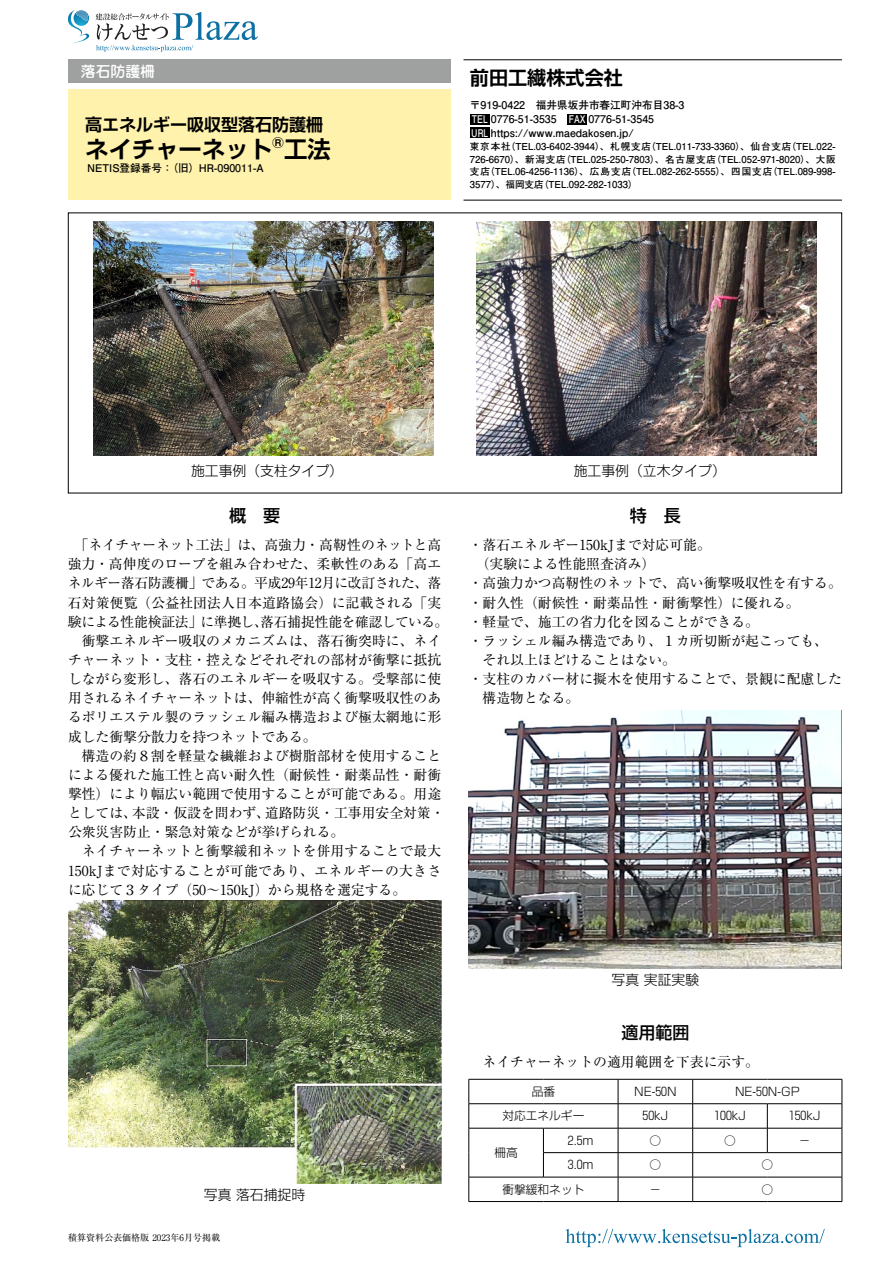
<style>
.page{position:relative;width:893px;height:1263px;background:#fff}
.page>*{position:absolute;margin:0;border:0;box-sizing:border-box;transform-origin:0 0}
.t1{font:700 23.4px "Shin Go Pr 6 De";color:#000}
.t2{font:700 19.2px "Shin Go Pr 6 De";color:#000}
.t3{font:700 16.95px "Shin Go Pr 6 De";color:#000}
.t4{font:500 16.95px "Shin Go Pr 6";color:#000}
.t5{font:500 14.85px "Jun 34 Pro";color:#fff}
.t6{font:13.8px "Ryumin Pr 6";color:#000}
.t7{font:300 13.8px "Shin Go Pr 6";color:#000}
.t8{font:13.8px "Ryumin Pr 6";letter-spacing:-.025em;color:#000}
.t9{font:13.8px "Ryumin Pr 6";letter-spacing:-.03em;color:#000}
.t10{font:13.8px "Ryumin Pr 6";letter-spacing:.02em;color:#000}
.t11{font:13.8px "Ryumin Pr 6";letter-spacing:-.02em;color:#000}
.t12{font:300 11.7px "Shin Go Pr 6";color:#000}
.t13{font:700 10.65px/13.8px "Futo Go B101 Pr 6";color:#000}
.t14{font:700 9.6px/12.8px "Futo Go B101 Pr 6";color:#000;text-align:justify}
.t15{font:9px "Ryumin Pr 6";color:#000}
.s1{color:#fff}
</style>
<div class="page">
<img style="left:94px;top:221px;width:340px;height:234px">
<img style="left:476px;top:221px;width:340px;height:234px">
<hr style="left:469px;top:1079px;width:74px;height:1px;background:#000">
<hr style="left:543px;top:1079px;width:75px;height:1px;background:#000">
<hr style="left:618px;top:1079px;width:75px;height:1px;background:#000">
<hr style="left:693px;top:1079px;width:74px;height:1px;background:#000">
<hr style="left:767px;top:1079px;width:75px;height:1px;background:#000">
<hr style="left:469px;top:1103px;width:74px;height:1px;background:#000">
<hr style="left:543px;top:1103px;width:75px;height:1px;background:#000">
<hr style="left:618px;top:1103px;width:75px;height:1px;background:#000">
<hr style="left:693px;top:1103px;width:74px;height:1px;background:#000">
<hr style="left:767px;top:1103px;width:75px;height:1px;background:#000">
<hr style="left:469px;top:1128px;width:74px;height:1px;background:#000">
<hr style="left:543px;top:1128px;width:75px;height:1px;background:#000">
<hr style="left:618px;top:1128px;width:75px;height:1px;background:#000">
<hr style="left:693px;top:1128px;width:74px;height:1px;background:#000">
<hr style="left:767px;top:1128px;width:75px;height:1px;background:#000">
<svg style="left:767px;top:1104px;width:1px;height:48px"></svg>
<hr style="left:543px;top:1152px;width:75px;height:1px;background:#000">
<svg style="left:543px;top:1128px;width:1px;height:49px"></svg>
<hr style="left:618px;top:1152px;width:75px;height:1px;background:#000">
<hr style="left:693px;top:1152px;width:74px;height:1px;background:#000">
<hr style="left:767px;top:1152px;width:75px;height:1px;background:#000">
<hr style="left:469px;top:1177px;width:74px;height:1px;background:#000">
<svg style="left:469px;top:1079px;width:1px;height:122px"></svg>
<hr style="left:543px;top:1177px;width:75px;height:1px;background:#000">
<hr style="left:618px;top:1177px;width:75px;height:1px;background:#000">
<svg style="left:618px;top:1079px;width:1px;height:122px"></svg>
<hr style="left:693px;top:1177px;width:74px;height:1px;background:#000">
<svg style="left:692px;top:1079px;width:1px;height:122px"></svg>
<hr style="left:767px;top:1177px;width:75px;height:1px;background:#000">
<svg style="left:842px;top:1079px;width:1px;height:122px"></svg>
<hr style="left:469px;top:1201px;width:74px;height:1px;background:#000">
<hr style="left:543px;top:1201px;width:75px;height:1px;background:#000">
<hr style="left:618px;top:1201px;width:75px;height:1px;background:#000">
<hr style="left:693px;top:1201px;width:74px;height:1px;background:#000">
<hr style="left:767px;top:1201px;width:75px;height:1px;background:#000">
<hr style="left:463px;top:200px;width:379px;height:1px;background:#000">
<hr style="left:463px;top:60px;width:379px;height:1px;background:#000">
<div style="left:68px;top:60px;width:383px;height:23px;background:#9fa0a0"></div>
<div style="left:68px;top:89px;width:383px;height:111px;background:#fff2ad"></div>
<div style="left:470px;top:114px;width:20px;height:10px;background:#000"></div>
<div style="left:567px;top:114px;width:20px;height:10px;background:#000"></div>
<div style="left:470px;top:128px;width:20px;height:10px;background:#000"></div>
<img style="left:68px;top:900px;width:373px;height:283px">
<img style="left:469px;top:710px;width:373px;height:258px">
<svg style="left:566px;top:1229px;width:259px;height:18px"></svg>
<svg style="left:95px;top:12px;width:163px;height:40px"></svg>
<img style="left:83px;top:10px;width:6px;height:16px">
<img style="left:83px;top:11px;width:6px;height:10px">
<img style="left:68px;top:10px;width:15px;height:23px">
<img style="left:74px;top:33px;width:15px;height:10px">
<p class="t5" style="left:81px;top:59px;width:76px">落石防護柵</p>
<p class="t3" style="left:85px;top:110px;width:240px">高エネルギー吸収型落石防護柵</p>
<h1 class="t1" style="left:85px;top:130px;width:247px">ネイチャーネット<sup>®</sup>工法</h1>
<p class="t13" style="left:87px;top:161px;width:178px">NETIS登録番号：（旧）HR-090011-A</p>
<h2 class="t2" style="left:470px;top:62px;width:155px">前田工繊株式会社</h2>
<p class="t13" style="left:470px;top:98px;width:216px">〒919-0422　福井県坂井市春江町沖布目38-3<br><span class="s1">TEL</span> 0776-51-3535　<span class="s1">FAX</span> 0776-51-3545<br><span class="s1">URL</span> https://www.maedakosen.jp/</p>
<p class="t14" style="left:470px;top:139px;width:367px">東京本社（TEL.03-6402-3944）、札幌支店（TEL.011-733-3360）、仙台支店（TEL.022- 726-6670）、新潟支店（TEL.025-250-7803）、名古屋支店（TEL.052-971-8020）、大阪支店（TEL.06-4256-1136）、広島支店（TEL.082-262-5555）、四国支店（TEL.089-998- 3577）、福岡支店（TEL.092-282-1033）</p>
<p class="t7" style="left:191px;top:459px;width:154px">施工事例（支柱タイプ）</p>
<p class="t7" style="left:574px;top:459px;width:154px">施工事例（立木タイプ）</p>
<p class="t4" style="left:229px;top:502px;width:53px">概　要</p>
<p class="t11" style="left:75px;top:534px;width:368px">「ネイチャーネット工法」は、高強力・高靭性のネットと高</p>
<p class="t6" style="left:68px;top:553px;width:375px">強力・高伸度のロープを組み合わせた、柔軟性のある「高エ</p>
<p class="t8" style="left:68px;top:572px;width:375px">ネルギー落石防護柵」である。平成29年12月に改訂された、落</p>
<p class="t6" style="left:68px;top:591px;width:375px">石対策便覧（公益社団法人日本道路協会）に記載される「実</p>
<p class="t9" style="left:68px;top:611px;width:382px">験による性能検証法」に準拠し、落石捕捉性能を確認している。</p>
<p class="t6" style="left:82px;top:630px;width:361px">衝撃エネルギー吸収のメカニズムは、落石衝突時に、ネイ</p>
<p class="t6" style="left:68px;top:649px;width:375px">チャーネット・支柱・控えなどそれぞれの部材が衝撃に抵抗</p>
<p class="t6" style="left:68px;top:668px;width:375px">しながら変形し、落石のエネルギーを吸収する。受撃部に使</p>
<p class="t6" style="left:68px;top:687px;width:375px">用されるネイチャーネットは、伸縮性が高く衝撃吸収性のあ</p>
<p class="t6" style="left:68px;top:706px;width:375px">るポリエステル製のラッシェル編み構造および極太網地に形</p>
<p class="t6" style="left:68px;top:725px;width:250px">成した衝撃分散力を持つネットである。</p>
<p class="t6" style="left:82px;top:745px;width:361px">構造の約８割を軽量な繊維および樹脂部材を使用すること</p>
<p class="t6" style="left:68px;top:764px;width:375px">による優れた施工性と高い耐久性（耐候性・耐薬品性・耐衝</p>
<p class="t6" style="left:68px;top:783px;width:375px">撃性）により幅広い範囲で使用することが可能である。用途</p>
<p class="t6" style="left:68px;top:802px;width:378px">としては、本設・仮設を問わず、道路防災・工事用安全対策・</p>
<p class="t6" style="left:68px;top:821px;width:278px">公衆災害防止・緊急対策などが挙げられる。</p>
<p class="t6" style="left:82px;top:840px;width:361px">ネイチャーネットと衝撃緩和ネットを併用することで最大</p>
<p class="t10" style="left:68px;top:859px;width:375px">150kJまで対応することが可能であり、エネルギーの大きさ</p>
<p class="t6" style="left:68px;top:879px;width:340px">に応じて３タイプ（50～150kJ）から規格を選定する。</p>
<p class="t4" style="left:630px;top:502px;width:53px">特　長</p>
<p class="t6" style="left:469px;top:534px;width:244px">・落石エネルギー150kJまで対応可能。</p>
<p class="t6" style="left:469px;top:553px;width:188px">　（実験による性能照査済み）</p>
<p class="t6" style="left:469px;top:572px;width:375px">・高強力かつ高靭性のネットで、高い衝撃吸収性を有する。</p>
<p class="t6" style="left:469px;top:591px;width:332px">・耐久性（耐候性・耐薬品性・耐衝撃性）に優れる。</p>
<p class="t6" style="left:469px;top:611px;width:292px">・軽量で、施工の省力化を図ることができる。</p>
<p class="t6" style="left:469px;top:630px;width:361px">・ラッシェル編み構造であり、１カ所切断が起こっても、</p>
<p class="t6" style="left:469px;top:649px;width:209px">　それ以上ほどけることはない。</p>
<p class="t6" style="left:469px;top:668px;width:375px">・支柱のカバー材に擬木を使用することで、景観に配慮した</p>
<p class="t6" style="left:483px;top:687px;width:98px">構造物となる。</p>
<p class="t7" style="left:204px;top:1183px;width:103px">写真 落石捕捉時</p>
<p class="t15" style="left:68px;top:1230px;width:154px">積算資料公表価格版 2023年6月号掲載</p>
<p class="t7" style="left:612px;top:968px;width:89px">写真 実証実験</p>
<p class="t4" style="left:621px;top:1019px;width:70px">適用範囲</p>
<p class="t6" style="left:483px;top:1051px;width:278px">ネイチャーネットの適用範囲を下表に示す。</p>
<p class="t12" style="left:532px;top:1082px;width:25px">品番</p>
<p class="t12" style="left:634px;top:1082px;width:44px">NE-50N</p>
<p class="t12" style="left:735px;top:1082px;width:66px">NE-50N-GP</p>
<p class="t12" style="left:502px;top:1106px;width:83px">対応エネルギー</p>
<p class="t12" style="left:643px;top:1106px;width:27px">50kJ</p>
<p class="t12" style="left:714px;top:1106px;width:33px">100kJ</p>
<p class="t12" style="left:789px;top:1106px;width:33px">150kJ</p>
<p class="t12" style="left:494px;top:1143px;width:25px">柵高</p>
<p class="t12" style="left:568px;top:1131px;width:27px">2.5m</p>
<p class="t12" style="left:649px;top:1131px;width:13px">○</p>
<p class="t12" style="left:724px;top:1131px;width:13px">○</p>
<p class="t12" style="left:799px;top:1131px;width:13px">－</p>
<p class="t12" style="left:568px;top:1155px;width:27px">3.0m</p>
<p class="t12" style="left:649px;top:1155px;width:13px">○</p>
<p class="t12" style="left:761px;top:1155px;width:13px">○</p>
<p class="t12" style="left:502px;top:1180px;width:83px">衝撃緩和ネット</p>
<p class="t12" style="left:650px;top:1180px;width:13px">－</p>
<p class="t12" style="left:761px;top:1180px;width:13px">○</p>
</div>
